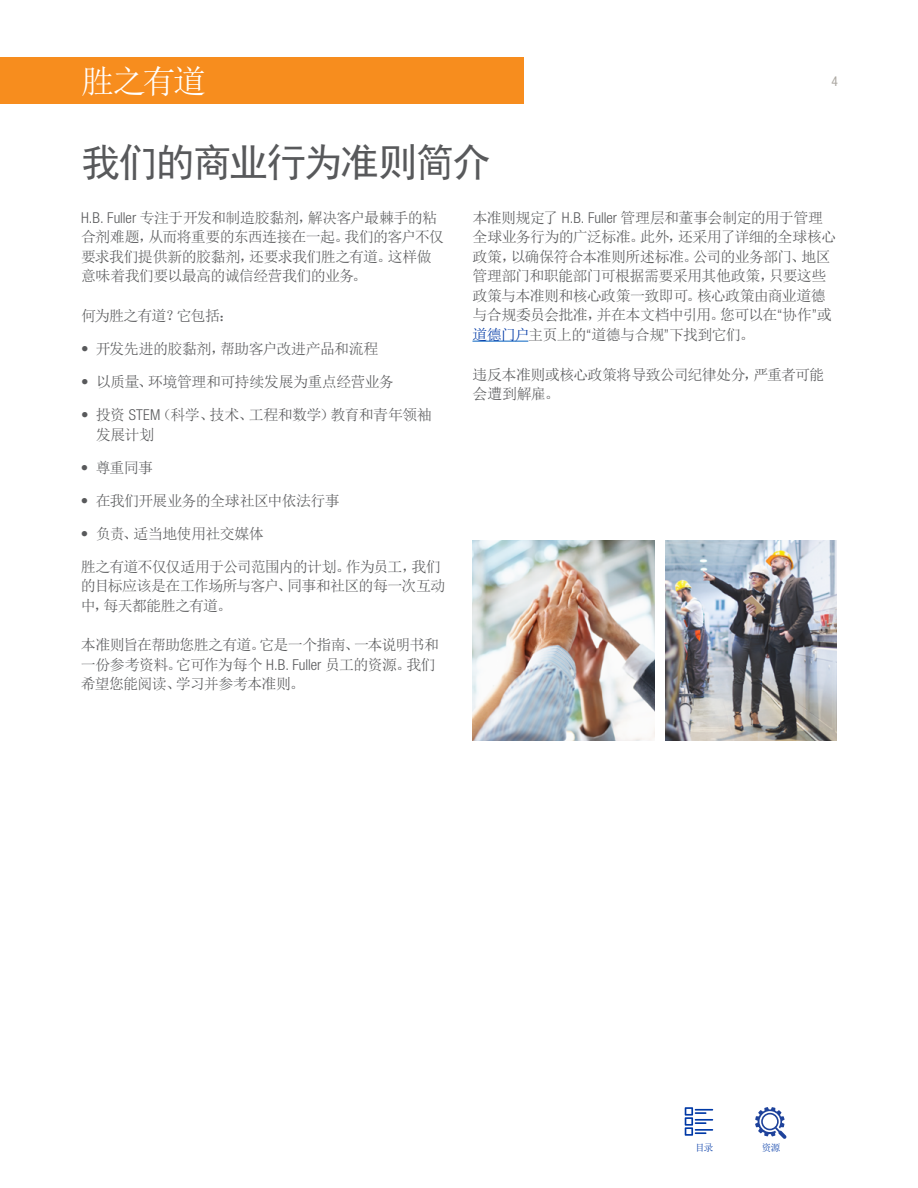
<style>
.page{position:relative;width:918px;height:1188px;background:#fff}
.page>*{position:absolute;margin:0;border:0;box-sizing:border-box;transform-origin:0 0}
.t1{font:39px "Sim Hei";letter-spacing:-.05em;color:#58595b}
.t2{font:33px "Sim Sun";color:#fff}
.t3{font:15px/19.5px "Sim Sun";letter-spacing:-.045em;color:#58595b}
.t4{font:15px "Sim Sun";letter-spacing:-.065em;color:#58595b}
.t5{font:condensed 13.5px "Helvetica Neue LT Std";color:#ada9a3}
.t6{font:9.6px "Sim Sun";color:#0039a6}
.s1{font-family:"Helvetica Neue LT Std";font-weight:300;font-stretch:condensed}
.s2{color:#0039a6}
</style>
<div class="page">
<svg style="left:685px;top:1107px;width:28px;height:29px"></svg>
<svg style="left:755px;top:1107px;width:31px;height:32px"></svg>
<hr style="left:472px;top:341px;width:56px;height:1px;background:#0563c1">
<img style="left:473px;top:540px;width:182px;height:201px">
<img style="left:665px;top:540px;width:172px;height:201px">
<div style="left:0;top:58px;width:524px;height:46px;background:#f78d1e"></div>
<h2 class="t2" style="left:81px;top:64px;width:127px">胜之有道</h2>
<p class="t5" style="left:831px;top:74px;width:8px">4</p>
<h1 class="t1" style="left:81px;top:143px;width:412px">我们的商业行为准则简介</h1>
<p class="t3" style="left:81px;top:208px;width:365px"><span class="s1">H.B. Fuller</span> 专注于开发和制造胶黏剂，解决客户最棘手的粘合剂难题，从而将重要的东西连接在一起。我们的客户不仅要求我们提供新的胶黏剂，还要求我们胜之有道。这样做意味着我们要以最高的诚信经营我们的业务。</p>
<p class="t4" style="left:81px;top:308px;width:154px">何为胜之有道？它包括：</p>
<p class="t3" style="left:81px;top:339px;width:299px"><span class="s1">•</span> 开发先进的胶黏剂，帮助客户改进产品和流程</p>
<p class="t3" style="left:81px;top:372px;width:314px"><span class="s1">•</span> 以质量、环境管理和可持续发展为重点经营业务</p>
<p class="t3" style="left:96px;top:405px;width:338px;text-indent:-15px"><span class="s1">•</span> 投资 <span class="s1">STEM</span>（科学、技术、工程和数学）教育和青年领袖发展计划</p>
<p class="t3" style="left:81px;top:457px;width:74px"><span class="s1">•</span> 尊重同事</p>
<p class="t3" style="left:81px;top:490px;width:260px"><span class="s1">•</span> 在我们开展业务的全球社区中依法行事</p>
<p class="t3" style="left:81px;top:523px;width:184px"><span class="s1">•</span> 负责、适当地使用社交媒体</p>
<p class="t3" style="left:81px;top:556px;width:366px">胜之有道不仅仅适用于公司范围内的计划。作为员工，我们的目标应该是在工作场所与客户、同事和社区的每一次互动中，每天都能胜之有道。</p>
<p class="t3" style="left:81px;top:635px;width:360px">本准则旨在帮助您胜之有道。它是一个指南、一本说明书和一份参考资料。它可作为每个 <span class="s1">H.B. Fuller</span> 员工的资源。我们希望您能阅读、学习并参考本准则。</p>
<p class="t3" style="left:472px;top:208px;width:365px">本准则规定了 <span class="s1">H.B. Fuller</span> 管理层和董事会制定的用于管理全球业务行为的广泛标准。此外，还采用了详细的全球核心政策，以确保符合本准则所述标准。公司的业务部门、地区管理部门和职能部门可根据需要采用其他政策，只要这些政策与本准则和核心政策一致即可。核心政策由商业道德与合规委员会批准，并在本文档中引用。您可以在<span class="s1">“</span>协作<span class="s1">”</span>或<span class="s2">道德门户</span>主页上的<span class="s1">“</span>道德与合规<span class="s1">”</span>下找到它们。</p>
<p class="t3" style="left:472px;top:364px;width:353px">违反本准则或核心政策将导致公司纪律处分，严重者可能会遭到解雇。</p>
<p class="t6" style="left:695px;top:1143px;width:20px">目录</p>
<p class="t6" style="left:762px;top:1143px;width:20px">资源</p>
</div>
